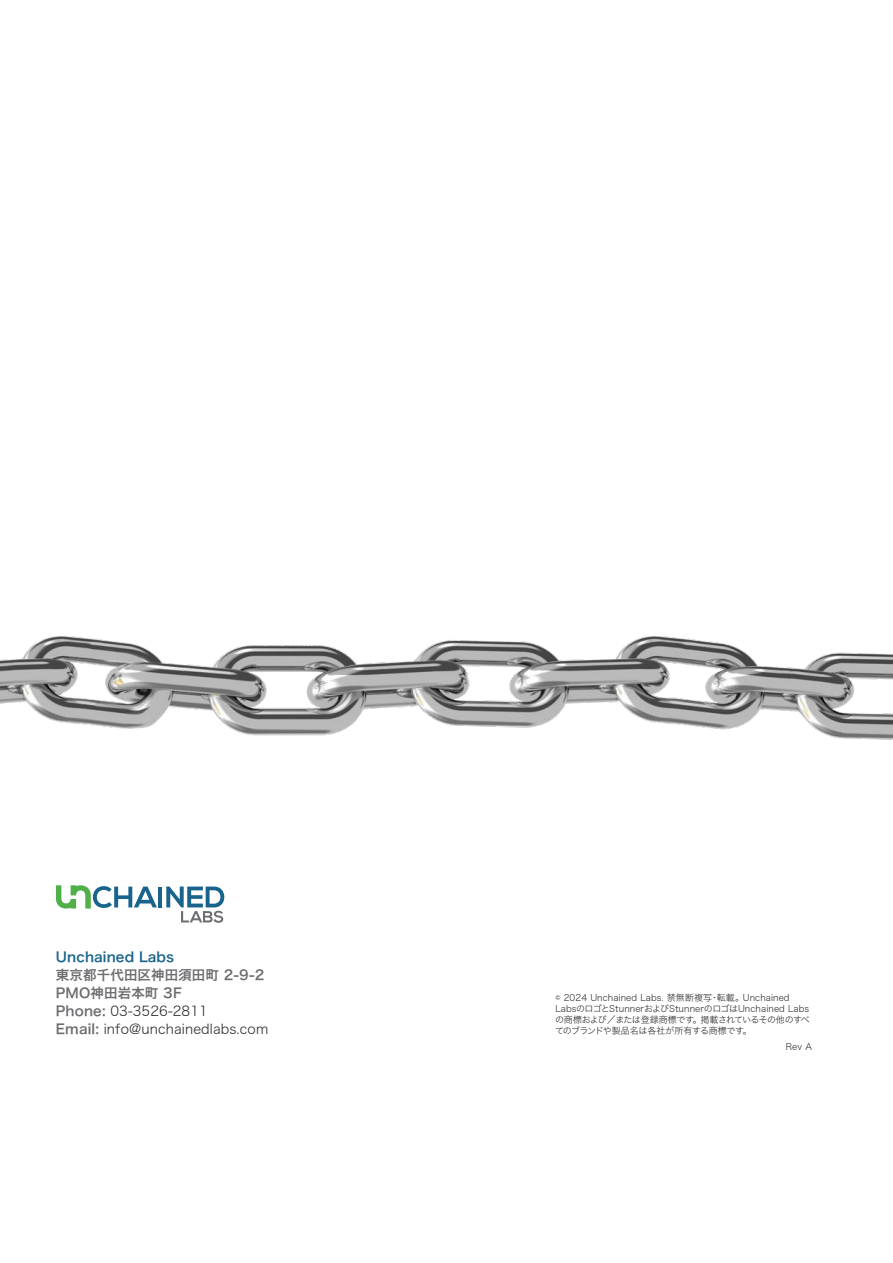
<style>
.page{position:relative;width:893px;height:1263px;background:#fff}
.page>*{position:absolute;margin:0;border:0;box-sizing:border-box;transform-origin:0 0}
.t1{font:13.5px/18px "Hiragino Sans W2";letter-spacing:.01em;color:#231f20}
.t2{font:13.5px/18px "Hiragino Sans W6";letter-spacing:.01em;color:#6d6e71}
.t3{font:13.5px "Hiragino Sans W6";letter-spacing:.01em;color:#19648c}
.t4{font:9px/10.8px "Hiragino Sans W2";letter-spacing:.01em;color:#231f20}
.s1{font-family:"Hiragino Sans W6";color:#6d6e71}
</style>
<div class="page">
<img style="left:0;top:636px;width:893px;height:104px">
<hr style="left:158px;top:886px;width:4px;height:21px;background:#19648c">
<svg style="left:166px;top:886px;width:58px;height:37px"></svg>
<svg style="left:56px;top:885px;width:101px;height:23px"></svg>
<h1 class="t3" style="left:56px;top:944px;width:120px">Unchained Labs</h1>
<h1 class="t2" style="left:56px;top:965px;width:210px">東京都千代田区神田須田町 2-9-2<br>PMO神田岩本町 3F</h1>
<h1 class="t1" style="left:56px;top:1000px;width:214px"><span class="s1">Phone:</span> 03-3526-2811<br><span class="s1">Email:</span> info@unchainedlabs.com</h1>
<p class="t4" style="left:555px;top:992px;width:256px">© 2024 Unchained Labs. 禁無断複写・転載。Unchained LabsのロゴとStunnerおよびStunnerのロゴはUnchained Labsの商標および／または登録商標です。掲載されているその他のすべてのブランドや製品名は各社が所有する商標です。</p>
<p class="t4" style="left:786px;top:1040px;width:28px">Rev A</p>
</div>
